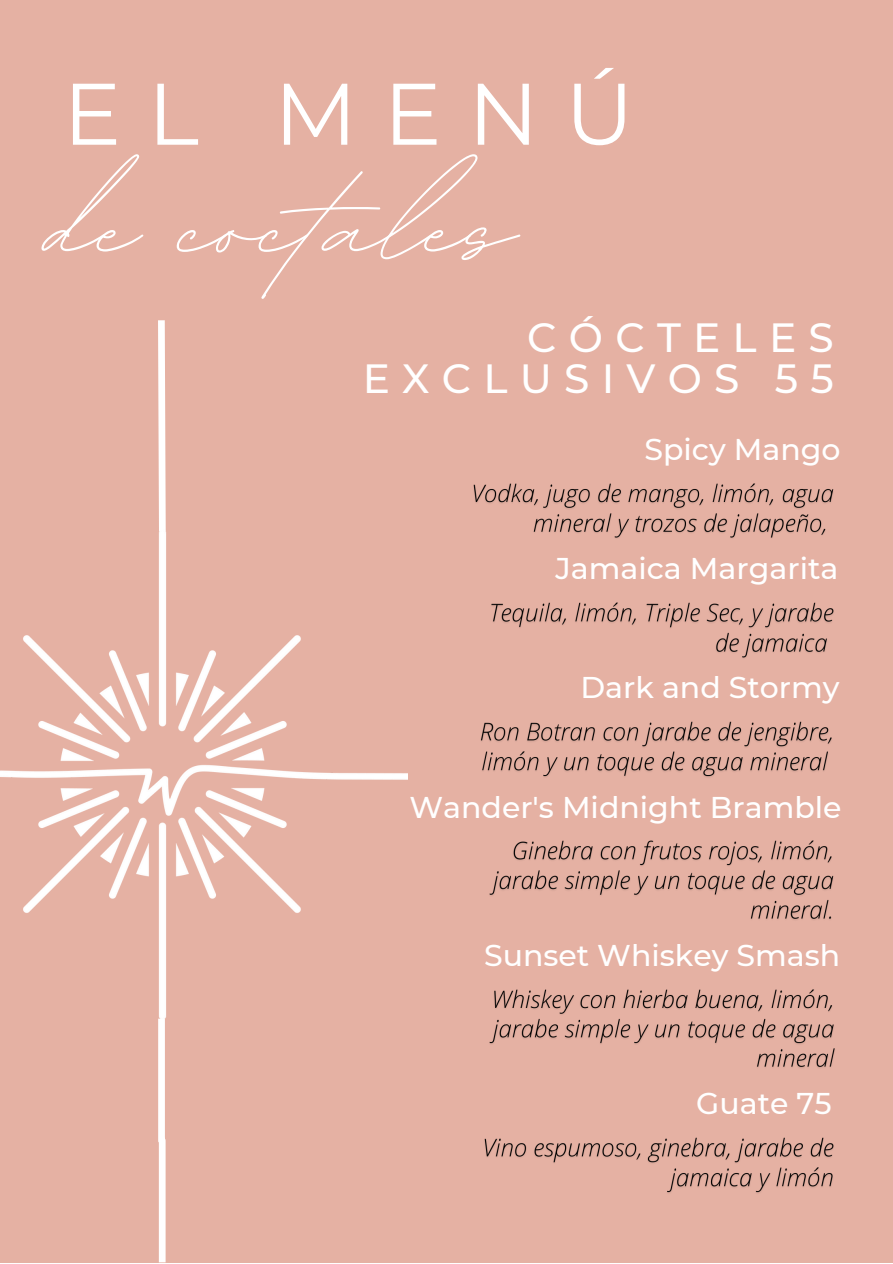
<style>
.page{position:relative;width:893px;height:1264px;background:#fff}
.page>*{position:absolute;margin:0;border:0;box-sizing:border-box;transform-origin:0 0}
.t1{font:188.4px "BD Script";color:#fff}
.t2{font:87.15px "Montserrat";letter-spacing:.3em;color:#fff}
.t3{font:500 40.65px/41.2px "Montserrat";letter-spacing:.3em;color:#fff;text-align:right}
.t4{font:500 30px "Montserrat";color:#fff}
</style>
<div class="page">
<div style="left:0;top:0;width:892px;height:1262px;background:#e5b1a3"></div>
<svg style="left:158px;top:320px;width:8px;height:181px"></svg>
<svg style="left:158px;top:1047px;width:8px;height:215px;background:#faf2f0"></svg>
<img style="left:0;top:501px;width:407px;height:546px">
<img style="left:473px;top:483px;width:361px;height:55px">
<img style="left:491px;top:602px;width:343px;height:56px">
<img style="left:481px;top:721px;width:351px;height:56px">
<img style="left:489px;top:840px;width:345px;height:80px">
<img style="left:489px;top:989px;width:346px;height:79px">
<img style="left:484px;top:1137px;width:350px;height:56px">
<p class="t2" style="left:63px;top:60px;width:572px">EL MENÚ</p>
<p class="t1" style="left:48px;top:102px;width:468px">de coctales</p>
<p class="t3" style="left:362px;top:316px;width:472px">CÓCTELES<br>EXCLUSIVOS 55</p>
<p class="t4" style="left:644px;top:431px;width:197px">Spicy Mango</p>
<p class="t4" style="left:555px;top:550px;width:284px">Jamaica Margarita</p>
<p class="t4" style="left:580px;top:669px;width:261px">Dark and Stormy</p>
<p class="t4" style="left:409px;top:788px;width:433px">Wander's Midnight Bramble</p>
<p class="t4" style="left:484px;top:936px;width:357px">Sunset Whiskey Smash</p>
<p class="t4" style="left:696px;top:1085px;width:137px">Guate 75</p>
</div>
